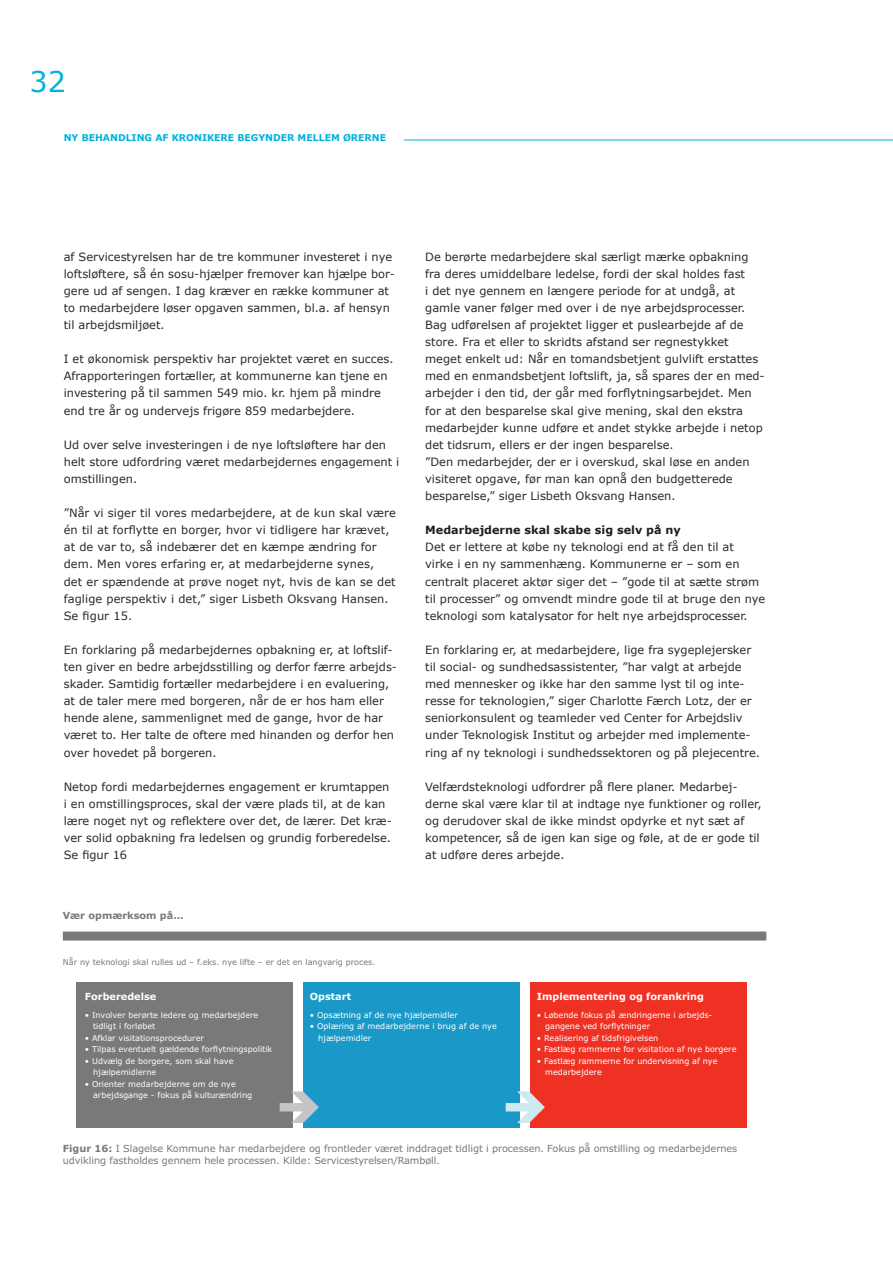
<style>
.page{position:relative;width:893px;height:1263px;background:#fff}
.page>*{position:absolute;margin:0;border:0;box-sizing:border-box;transform-origin:0 0}
.t1{font:28.5px "Verdana";color:#00b2dd}
.Brødtekst{font:11.4px/17.1px "Verdana";color:#2b292a}
.Underoverskrifter{font:700 11.25px "Verdana";color:#231f20}
.t2{font:9.75px/11.7px "Verdana";letter-spacing:-.01em;color:#7a7879}
.t3{font:700 9.75px "Verdana";color:#fff}
.t4{font:700 9.75px "Verdana";color:#7a7879}
.Kapiteloverskrifter{font:700 9.3px "Verdana";color:#00b2dd}
.t5{font:8.1px/11.6px "Verdana";color:#fff}
.t6{font:8.1px "Verdana";color:#7a7879}
.s1{font-weight:700}
</style>
<div class="page">
<hr style="left:404px;top:140px;width:489px;height:1px;background:#00b2dd">
<div style="left:303px;top:982px;width:217px;height:146px;background:#1a99c8"></div>
<div style="left:530px;top:982px;width:217px;height:146px;background:#ef3124"></div>
<div style="left:76px;top:982px;width:217px;height:146px;background:#7a7879"></div>
<div style="left:63px;top:931px;width:703px;height:9px;background:#7a7879"></div>
<h1 class="t1" style="left:30px;top:64px;width:38px">32</h1>
<p class="Kapiteloverskrifter" style="left:64px;top:132px;width:324px">NY BEHANDLING AF KRONIKERE BEGYNDER MELLEM ØRERNE</p>
<p class="Brødtekst" style="left:64px;top:247px;width:333px">af Servicestyrelsen har de tre kommuner investeret i nye loftsløftere, så én sosu-hjælper fremover kan hjælpe bor&shy;gere ud af sengen. I dag kræver en række kommuner at to medarbejdere løser opgaven sammen, bl.a. af hensyn til arbejdsmiljøet.</p>
<p class="Brødtekst" style="left:64px;top:350px;width:331px">I et økonomisk perspektiv har projektet været en succes.<br>Afrapporteringen fortæller, at kommunerne kan tjene en investering på til sammen 549 mio. kr. hjem på mindre end tre år og undervejs frigøre 859 medarbejdere.</p>
<p class="Brødtekst" style="left:64px;top:436px;width:337px">Ud over selve investeringen i de nye loftsløftere har den helt store udfordring været medarbejdernes engagement i omstillingen.</p>
<p class="Brødtekst" style="left:64px;top:504px;width:333px">”Når vi siger til vores medarbejdere, at de kun skal være én til at forflytte en borger, hvor vi tidligere har krævet, at de var to, så indebærer det en kæmpe ændring for dem. Men vores erfaring er, at medarbejderne synes,<br>det er spændende at prøve noget nyt, hvis de kan se det faglige perspektiv i det,” siger Lisbeth Oksvang Hansen.<br>Se figur 15.</p>
<p class="Brødtekst" style="left:64px;top:641px;width:335px">En forklaring på medarbejdernes opbakning er, at loftslif&shy;ten giver en bedre arbejdsstilling og derfor færre arbejds&shy;skader. Samtidig fortæller medarbejdere i en evaluering, at de taler mere med borgeren, når de er hos ham eller hende alene, sammenlignet med de gange, hvor de har været to. Her talte de oftere med hinanden og derfor hen over hovedet på borgeren.</p>
<p class="Brødtekst" style="left:64px;top:778px;width:330px">Netop fordi medarbejdernes engagement er krumtappen i en omstillingsproces, skal der være plads til, at de kan lære noget nyt og reflektere over det, de lærer. Det kræ&shy;ver solid opbakning fra ledelsen og grundig forberedelse.<br>Se figur 16</p>
<p class="t4" style="left:63px;top:909px;width:122px">Vær opmærksom på…</p>
<p class="Brødtekst" style="left:425px;top:247px;width:325px">De berørte medarbejdere skal særligt mærke opbakning fra deres umiddelbare ledelse, fordi der skal holdes fast i det nye gennem en længere periode for at undgå, at gamle vaner følger med over i de nye arbejdsprocesser.</p>
<p class="Brødtekst" style="left:425px;top:316px;width:341px">Bag udførelsen af projektet ligger et puslearbejde af de store. Fra et eller to skridts afstand ser regnestykket meget enkelt ud: Når en tomandsbetjent gulvlift erstattes med en enmandsbetjent loftslift, ja, så spares der en med&shy;arbejder i den tid, der går med forflytningsarbejdet. Men for at den besparelse skal give mening, skal den ekstra medarbejder kunne udføre et andet stykke arbejde i netop det tidsrum, ellers er der ingen besparelse.</p>
<p class="Brødtekst" style="left:425px;top:453px;width:326px">”Den medarbejder, der er i overskud, skal løse en anden visiteret opgave, før man kan opnå den budgetterede besparelse,” siger Lisbeth Oksvang Hansen.</p>
<p class="Underoverskrifter" style="left:425px;top:523px;width:257px">Medarbejderne skal skabe sig selv på ny</p>
<p class="Brødtekst" style="left:425px;top:538px;width:342px">Det er lettere at købe ny teknologi end at få den til at<br>virke i en ny sammenhæng. Kommunerne er – som en centralt placeret aktør siger det – ”gode til at sætte strøm til processer” og omvendt mindre gode til at bruge den nye teknologi som katalysator for helt nye arbejdsprocesser.</p>
<p class="Brødtekst" style="left:425px;top:641px;width:336px">En forklaring er, at medarbejdere, lige fra sygeplejersker til social- og sundhedsassistenter, ”har valgt at arbejde med mennesker og ikke har den samme lyst til og inte&shy;resse for teknologien,” siger Charlotte Færch Lotz, der er seniorkonsulent og teamleder ved Center for Arbejdsliv under Teknologisk Institut og arbejder med implemente&shy;ring af ny teknologi i sundhedssektoren og på plejecentre.</p>
<p class="Brødtekst" style="left:425px;top:778px;width:338px">Velfærdsteknologi udfordrer på flere planer. Medarbej&shy;derne skal være klar til at indtage nye funktioner og roller, og derudover skal de ikke mindst opdyrke et nyt sæt af kompetencer, så de igen kan sige og føle, at de er gode til at udføre deres arbejde.</p>
<p class="t6" style="left:63px;top:957px;width:314px">Når ny teknologi skal rulles ud – f.eks. nye lifte – er det en langvarig proces.</p>
<p class="t3" style="left:85px;top:990px;width:73px">Forberedelse</p>
<p class="t3" style="left:310px;top:990px;width:43px">Opstart</p>
<p class="t3" style="left:537px;top:990px;width:169px">Implementering og forankring</p>
<p class="t5" style="left:93px;top:1009px;width:167px;text-indent:-8px">• Involver berørte ledere og medarbejdere tidligt i forløbet</p>
<p class="t5" style="left:85px;top:1032px;width:121px">• Afklar visitationsprocedurer</p>
<p class="t5" style="left:85px;top:1043px;width:189px">• Tilpas eventuelt gældende forflytningspolitik</p>
<p class="t5" style="left:93px;top:1055px;width:142px;text-indent:-8px">• Udvælg de borgere, som skal have hjælpemidlerne</p>
<p class="t5" style="left:93px;top:1078px;width:161px;text-indent:-8px">• Orienter medarbejderne om de nye arbejdsgange - fokus på kulturændring</p>
<p class="t5" style="left:545px;top:1009px;width:169px;text-indent:-8px">• Løbende fokus på ændringerne i arbejds&shy;gangene ved forflytninger</p>
<p class="t5" style="left:537px;top:1032px;width:123px">• Realisering af tidsfrigivelsen</p>
<p class="t5" style="left:537px;top:1043px;width:201px">• Fastlæg rammerne for visitation af nye borgere</p>
<p class="t5" style="left:545px;top:1055px;width:174px;text-indent:-8px">• Fastlæg rammerne for undervisning af nye medarbejdere</p>
<p class="t5" style="left:310px;top:1009px;width:149px">• Opsætning af de nye hjælpemidler</p>
<p class="t5" style="left:318px;top:1020px;width:180px;text-indent:-8px">• Oplæring af medarbejderne i brug af de nye hjælpemidler</p>
<p class="t2" style="left:63px;top:1143px;width:676px"><span class="s1">Figur 16:</span> I Slagelse Kommune har medarbejdere og frontleder været inddraget tidligt i processen. Fokus på omstilling og medarbejdernes udvikling fastholdes gennem hele processen. Kilde: Servicestyrelsen/Rambøll.</p>
</div>
